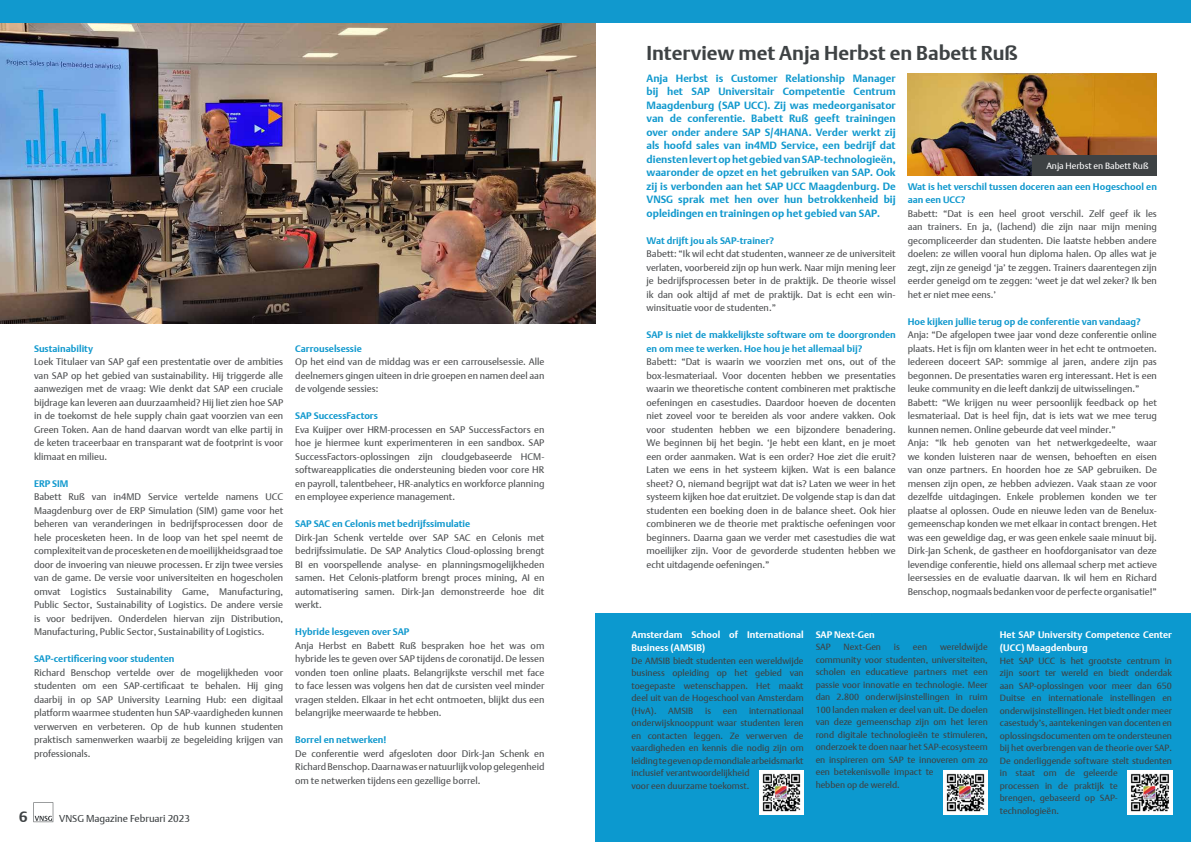
<style>
.page{position:relative;width:1191px;height:842px;background:#fff}
.page>*{position:absolute;margin:0;border:0;box-sizing:border-box;transform-origin:0 0}
.t1{font:700 20px "Agis Argo";color:#3e4244}
.t2{font:700 15px "Agis Argo";color:#3e4244}
.t3{font:700 10.5px/13.5px "Agis Argo";color:#1199ce;text-align:justify}
.t4{font:10px "Agis Argo";color:#3e4244}
.t5{font:9.5px/13.5px "Agis Argo";color:#4d4f51;text-align:justify}
.t6{font:700 9.5px/13.5px "Agis Argo";color:#1199ce}
.t7{font:700 9.5px/13.5px "Agis Argo";color:#fff}
.t8{font:9px/12.5px "Agis Argo";color:#3e4244}
.t9{font:9px "Agis Argo";color:#fff}
</style>
<div class="page">
<svg style="left:33px;top:802px;width:20px;height:20px"></svg>
<img style="left:0;top:23px;width:595px;height:300px">
<div style="left:0;top:0;width:595px;height:23px;background:#1199ce"></div>
<div style="left:595px;top:0;width:596px;height:23px;background:#1199ce"></div>
<div style="left:595px;top:614px;width:596px;height:228px;background:#0c99cf"></div>
<img style="left:1127px;top:770px;width:45px;height:45px">
<img style="left:943px;top:770px;width:44px;height:45px">
<img style="left:759px;top:770px;width:44px;height:45px">
<img style="left:907px;top:73px;width:250px;height:102px">
<div style="left:1032px;top:155px;width:125px;height:20px;background:#3e4244"></div>
<p class="t6" style="left:34px;top:341px;width:61px">Sustainability</p>
<p class="t5" style="left:34px;top:355px;width:251px">Loek Titulaer van SAP gaf een prestentatie over de ambities van SAP op het gebied van sustainability. Hij triggerde alle aanwezigen met de vraag: Wie denkt dat SAP een cruciale bijdrage kan leveren aan duurzaamheid? Hij liet zien hoe SAP in de toekomst de hele supply chain gaat voorzien van een Green Token. Aan de hand daarvan wordt van elke partij in de keten traceerbaar en transparant wat de footprint is voor klimaat en milieu.</p>
<p class="t6" style="left:34px;top:476px;width:36px">ERP SIM</p>
<p class="t5" style="left:34px;top:490px;width:251px">Babett Ruß van in4MD Service vertelde namens UCC Maagdenburg over de ERP Simulation (SIM) game voor het beheren van veranderingen in bedrijfsprocessen door de hele procesketen heen. In de loop van het spel neemt de complexiteit van de procesketen en de moeilijkheidsgraad toe door de invoering van nieuwe processen. Er zijn twee versies van de game. De versie voor universiteiten en hogescholen omvat Logistics Sustainability Game, Manufacturing, Public Sector, Sustainability of Logistics. De andere versie is voor bedrijven. Onderdelen hiervan zijn Distribution, Manufacturing, Public Sector, Sustainability of Logistics.</p>
<p class="t6" style="left:34px;top:652px;width:142px">SAP-certificering voor studenten</p>
<p class="t5" style="left:34px;top:665px;width:251px">Richard Benschop vertelde over de mogelijkheden voor studenten om een SAP-certificaat te behalen. Hij ging daarbij in op SAP University Learning Hub: een digitaal platform waarmee studenten hun SAP-vaardigheden kunnen verwerven en verbeteren. Op de hub kunnen studenten praktisch samenwerken waarbij ze begeleiding krijgen van professionals.</p>
<h2 class="t2" style="left:19px;top:807px;width:10px">6</h2>
<p class="t4" style="left:59px;top:812px;width:132px">VNSG Magazine Februari 2023</p>
<p class="t6" style="left:295px;top:341px;width:68px">Carrouselsessie</p>
<p class="t5" style="left:295px;top:355px;width:251px">Op het eind van de middag was er een carrouselsessie. Alle deelnemers gingen uiteen in drie groepen en namen deel aan de volgende sessies:</p>
<p class="t6" style="left:295px;top:409px;width:84px">SAP SuccessFactors</p>
<p class="t5" style="left:295px;top:422px;width:251px">Eva Kuijper over HRM-processen en SAP SuccessFactors en hoe je hiermee kunt experimenteren in een sandbox. SAP SuccessFactors-oplossingen zijn cloudgebaseerde HCM&shy;softwareapplicaties die ondersteuning bieden voor core HR en payroll, talentbeheer, HR-analytics en workforce planning en employee experience management.</p>
<p class="t6" style="left:295px;top:517px;width:177px">SAP SAC en Celonis met bedrijfssimulatie</p>
<p class="t5" style="left:295px;top:530px;width:251px">Dirk-Jan Schenk vertelde over SAP SAC en Celonis met bedrijfssimulatie. De SAP Analytics Cloud-oplossing brengt BI en voorspellende analyse- en planningsmogelijkheden samen. Het Celonis-platform brengt proces mining, AI en automatisering samen. Dirk-Jan demonstreerde hoe dit werkt.</p>
<p class="t6" style="left:295px;top:625px;width:116px">Hybride lesgeven over SAP</p>
<p class="t5" style="left:295px;top:638px;width:251px">Anja Herbst en Babett Ruß bespraken hoe het was om hybride les te geven over SAP tijdens de coronatijd. De lessen vonden toen online plaats. Belangrijkste verschil met face to face lessen was volgens hen dat de cursisten veel minder vragen stelden. Elkaar in het echt ontmoeten, blijkt dus een belangrijke meerwaarde te hebben.</p>
<p class="t6" style="left:295px;top:733px;width:93px">Borrel en netwerken!</p>
<p class="t5" style="left:295px;top:746px;width:251px">De conferentie werd afgesloten door Dirk-Jan Schenk en Richard Benschop. Daarna was er natuurlijk volop gelegenheid om te netwerken tijdens een gezellige borrel.</p>
<h1 class="t1" style="left:646px;top:40px;width:373px">Interview met Anja Herbst en Babett Ruß</h1>
<p class="t3" style="left:646px;top:71px;width:251px">Anja Herbst is Customer Relationship Manager bij het SAP Universitair Competentie Centrum Maagdenburg (SAP UCC). Zij was medeorganisator van de conferentie. Babett Ruß geeft trainingen over onder andere SAP S/4HANA. Verder werkt zij als hoofd sales van in4MD Service, een bedrijf dat diensten levert op het gebied van SAP-technologieën, waaronder de opzet en het gebruiken van SAP. Ook zij is verbonden aan het SAP UCC Maagdenburg. De VNSG sprak met hen over hun betrokkenheid bij opleidingen en trainingen op het gebied van SAP.</p>
<p class="t6" style="left:646px;top:233px;width:129px">Wat drijft jou als SAP-trainer?</p>
<p class="t5" style="left:646px;top:247px;width:251px">Babett: “Ik wil echt dat studenten, wanneer ze de universiteit verlaten, voorbereid zijn op hun werk. Naar mijn mening leer je bedrijfsprocessen beter in de praktijk. De theorie wissel ik dan ook altijd af met de praktijk. Dat is echt een win&shy;winsituatie voor de studenten.”</p>
<p class="t6" style="left:646px;top:328px;width:251px">SAP is niet de makkelijkste software om te doorgronden en om mee te werken. Hoe hou je het allemaal bij?</p>
<p class="t5" style="left:646px;top:355px;width:251px">Babett: “Dat is waarin we voorzien met ons, out of the box-lesmateriaal. Voor docenten hebben we presentaties waarin we theoretische content combineren met praktische oefeningen en casestudies. Daardoor hoeven de docenten niet zoveel voor te bereiden als voor andere vakken. Ook voor studenten hebben we een bijzondere benadering.<br>We beginnen bij het begin. ‘Je hebt een klant, en je moet een order aanmaken. Wat is een order? Hoe ziet die eruit?<br>Laten we eens in het systeem kijken. Wat is een balance sheet? O, niemand begrijpt wat dat is? Laten we weer in het systeem kijken hoe dat eruitziet. De volgende stap is dan dat studenten een boeking doen in de balance sheet. Ook hier combineren we de theorie met praktische oefeningen voor beginners. Daarna gaan we verder met casestudies die wat moeilijker zijn. Voor de gevorderde studenten hebben we echt uitdagende oefeningen.”</p>
<p class="t9" style="left:1046px;top:160px;width:104px">Anja Herbst en Babett Ruß</p>
<p class="t6" style="left:907px;top:179px;width:251px">Wat is het verschil tussen doceren aan een Hogeschool en aan een UCC?</p>
<p class="t5" style="left:907px;top:206px;width:251px">Babett: “Dat is een heel groot verschil. Zelf geef ik les aan trainers. En ja, (lachend) die zijn naar mijn mening gecompliceerder dan studenten. Die laatste hebben andere doelen: ze willen vooral hun diploma halen. Op alles wat je zegt, zijn ze geneigd ‘ja’ te zeggen. Trainers daarentegen zijn eerder geneigd om te zeggen: ‘weet je dat wel zeker? Ik ben het er niet mee eens.’</p>
<p class="t6" style="left:907px;top:314px;width:235px">Hoe kijken jullie terug op de conferentie van vandaag?</p>
<p class="t5" style="left:907px;top:328px;width:251px;text-align:left">Anja: “De afgelopen twee jaar vond deze conferentie online plaats. Het is fijn om klanten weer in het echt te ontmoeten.<br>Iedereen doceert SAP: sommige al jaren, andere zijn pas begonnen. De presentaties waren erg interessant. Het is een leuke community en die leeft dankzij de uitwisselingen.” Babett: “We krijgen nu weer persoonlijk feedback op het lesmateriaal. Dat is heel fijn, dat is iets wat we mee terug kunnen nemen. Online gebeurde dat veel minder.”<br>Anja: “Ik heb genoten van het netwerkgedeelte, waar we konden luisteren naar de wensen, behoeften en eisen van onze partners. En hoorden hoe ze SAP gebruiken. De mensen zijn open, ze hebben adviezen. Vaak staan ze voor dezelfde uitdagingen. Enkele problemen konden we ter plaatse al oplossen. Oude en nieuwe leden van de Benelux&shy;gemeenschap konden we met elkaar in contact brengen. Het was een geweldige dag, er was geen enkele saaie minuut bij.<br>Dirk-Jan Schenk, de gastheer en hoofdorganisator van deze levendige conferentie, hield ons allemaal scherp met actieve leersessies en de evaluatie daarvan. Ik wil hem en Richard Benschop, nogmaals bedanken voor de perfecte organisatie!”</p>
<p class="t7" style="left:631px;top:627px;width:174px">Amsterdam School of International<br>Business (AMSIB)</p>
<p class="t8" style="left:631px;top:654px;width:174px;text-align:justify">De AMSIB biedt studenten een wereldwijde business opleiding op het gebied van toegepaste wetenschappen. Het maakt deel uit van de Hogeschool van Amsterdam (HvA).</p>
<p class="t8" style="left:631px;top:704px;width:174px;text-indent:117px">internationaal onderwijsknooppunt waar studenten leren en contacten leggen. Ze verwerven de vaardigheden en kennis die nodig zijn om leiding te geven op de mondiale arbeidsmarkt inclusief verantwoordelijkheid<br>voor een duurzame toekomst.</p>
<p class="t8" style="left:668px;top:704px;width:27px">AMSIB</p>
<p class="t8" style="left:705px;top:704px;width:7px">is</p>
<p class="t8" style="left:723px;top:704px;width:16px">een</p>
<p class="t7" style="left:815px;top:627px;width:61px">SAP Next-Gen</p>
<p class="t8" style="left:815px;top:640px;width:17px">SAP</p>
<p class="t8" style="left:843px;top:640px;width:39px">Next-Gen</p>
<p class="t8" style="left:894px;top:640px;width:7px">is</p>
<p class="t8" style="left:912px;top:640px;width:16px">een</p>
<p class="t8" style="left:815px;top:640px;width:174px;text-indent:124px">wereldwijde community voor studenten, universiteiten, scholen en educatieve partners met een passie voor innovatie en technologie. Meer dan 2.800 onderwijsinstellingen in ruim 100 landen maken er deel van uit. De doelen van deze gemeenschap zijn om het leren rond digitale technologieën te stimuleren, onderzoek te doen naar het SAP-ecosysteem en inspireren om SAP te innoveren om zo een betekenisvolle impact te<br>hebben op de wereld.</p>
<p class="t7" style="left:999px;top:627px;width:174px">Het SAP University Competence Center (UCC) Maagdenburg</p>
<p class="t8" style="left:999px;top:654px;width:174px">Het SAP UCC is het grootste centrum in zijn soort ter wereld en biedt onderdak aan SAP-oplossingen voor meer dan 650<br>Duitse en internationale instellingen en onderwijsinstellingen. Het biedt onder meer casestudy’s, aantekeningen van docenten en oplossingsdocumenten om te ondersteunen bij het overbrengen van de theorie over SAP.<br>De onderliggende software stelt studenten in staat om de geleerde<br>processen in de praktijk te<br>brengen, gebaseerd op SAP&shy;technologieën.</p>
</div>
